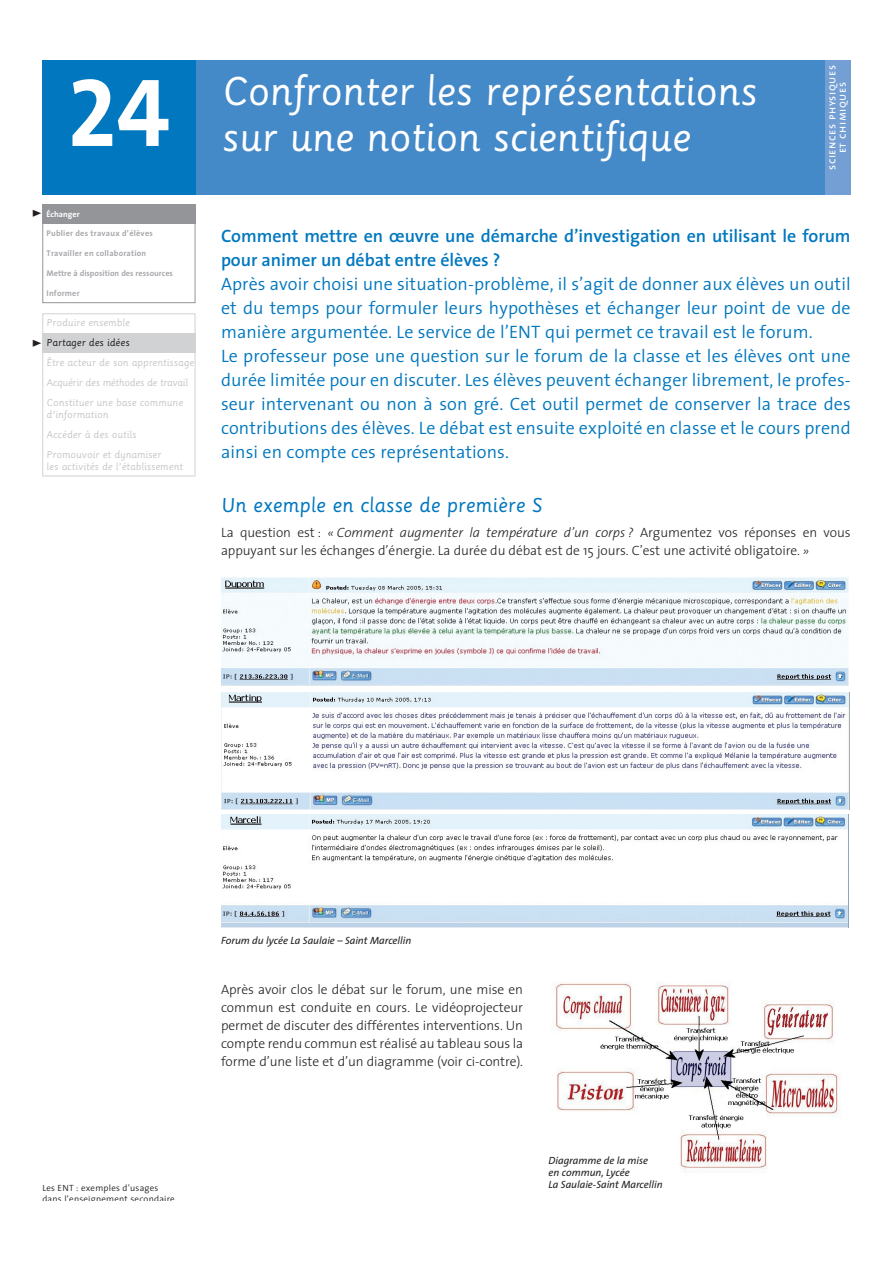
<style>
.page{position:relative;width:893px;height:1262px;background:#fff}
.page>*{position:absolute;margin:0;border:0;box-sizing:border-box;transform-origin:0 0}
.t1{font:97.5px "The Sans Bold Caps";color:#fff}
.t2{font:39px/46.5px "Sassoon Primary";letter-spacing:-.01em;color:#fff}
.t3{font:19.5px "Sassoon Primary";color:#0077bf}
.t4{font:300 18px/24px "The Sans";letter-spacing:.005em;color:#0077bf}
.t5{font:600 18px/24px "The Sans";letter-spacing:-.005em;color:#0077bf}
.t6{font:16.5px "The Sans Bold Caps";color:#231f20}
.t7{font:300 13.5px/18px "The Sans";letter-spacing:-.005em;color:#231f20}
.t8{font:11.25px/10.5px "The Sans Caps";letter-spacing:.05em;color:#fff;text-align:center}
.t9{font:italic 10.5px/12px "The Sans";letter-spacing:-.005em;color:#231f20}
.t10{font:9.75px/20.1px "Sassoon Primary";color:#c7c8ca}
.t11{font:9.75px "Sassoon Primary";color:#231f20}
.t12{font:300 9px/10.8px "The Sans";letter-spacing:.025em;color:#231f20}
.t13{font:700 8.25px "The Sans";letter-spacing:.025em;color:#a8a9ad}
.t14{font:700 8.25px "The Sans";color:#a8a9ad}
.t15{font:700 8.25px "The Sans";color:#fff}
.s1{font-style:italic}
</style>
<div class="page">
<div style="left:42px;top:333px;width:153px;height:19px;background:#d1d2d4"></div>
<div style="left:42px;top:205px;width:153px;height:19px;background:#939598"></div>
<div style="left:42px;top:205px;width:153px;height:98px;border:1px solid #939598"></div>
<div style="left:195px;top:60px;width:655px;height:134px;background:#4489c8"></div>
<div style="left:42px;top:60px;width:153px;height:134px;background:#0077bf"></div>
<div style="left:825px;top:60px;width:25px;height:134px;background:#739fd4"></div>
<div style="left:42px;top:313px;width:153px;height:163px;border:1px solid #d1d2d4"></div>
<img style="left:221px;top:578px;width:627px;height:108px">
<img style="left:221px;top:692px;width:628px;height:118px">
<img style="left:221px;top:814px;width:627px;height:113px">
<img style="left:554px;top:982px;width:286px;height:190px">
<h1 class="t1" style="left:68px;top:55px;width:104px">24</h1>
<p class="t15" style="left:47px;top:210px;width:35px">Échanger</p>
<p class="t13" style="left:47px;top:230px;width:108px">Publier des travaux d’élèves</p>
<p class="t13" style="left:47px;top:250px;width:101px">Travailler en collaboration</p>
<p class="t14" style="left:47px;top:270px;width:128px">Mettre à disposition des ressources</p>
<p class="t13" style="left:47px;top:289px;width:35px">Informer</p>
<p class="t6" style="left:32px;top:202px;width:11px">&gt;</p>
<p class="t10" style="left:47px;top:313px;width:85px">Produire ensemble</p>
<p class="t11" style="left:47px;top:338px;width:85px">Partager des idées</p>
<p class="t10" style="left:47px;top:353px;width:149px">Être acteur de son apprentissage<br>Acquérir des méthodes de travail<br>Constituer une base commune</p>
<p class="t10" style="left:47px;top:405px;width:116px">d’information<br>Accéder à des outils<br>Promouvoir et dynamiser</p>
<p class="t10" style="left:47px;top:457px;width:138px">les activités de l’établissement</p>
<p class="t6" style="left:32px;top:332px;width:11px">&gt;</p>
<h2 class="t2" style="left:222px;top:71px;width:537px">Confronter les représentations sur une notion scientifique</h2>
<p class="t8" style="left:826px;top:170px;width:106px;rotate:-90deg">sciences physiques et chimiques</p>
<p class="t5" style="left:221px;top:225px;width:631px">Comment mettre en œuvre une démarche d’investigation en utilisant le forum pour animer un débat entre élèves ?</p>
<p class="t4" style="left:221px;top:273px;width:631px">Après avoir choisi une situation-problème, il s’agit de donner aux élèves un outil et du temps pour formuler leurs hypothèses et échanger leur point de vue de manière argumentée. Le service de l’ENT qui permet ce travail est le forum.<br>Le professeur pose une question sur le forum de la classe et les élèves ont une durée limitée pour en discuter. Les élèves peuvent échanger librement, le profes&shy;seur intervenant ou non à son gré. Cet outil permet de conserver la trace des contributions des élèves. Le débat est ensuite exploité en classe et le cours prend ainsi en compte ces représentations.</p>
<p class="t3" style="left:221px;top:496px;width:323px">Un exemple en classe de première S</p>
<p class="t7" style="left:221px;top:525px;width:631px">La question est : <span class="s1">« Comment augmenter la température d’un corps ?</span> Argumentez vos réponses en vous appuyant sur les échanges d’énergie. La durée du débat est de 15 jours. C’est une activité obligatoire. <span class="s1">»</span></p>
<p class="t12" style="left:42px;top:1183px;width:134px">Les ENT : exemples d’usages dans l’enseignement secondaire</p>
<p class="t9" style="left:221px;top:935px;width:192px">Forum du lycée La Saulaie – Saint Marcellin</p>
<p class="t7" style="left:221px;top:981px;width:303px;text-align:justify">Après avoir clos le débat sur le forum, une mise en commun est conduite en cours. Le vidéoprojecteur permet de discuter des différentes interventions. Un compte rendu commun est réalisé au tableau sous la forme d’une liste et d’un diagramme (voir ci-contre).</p>
<p class="t9" style="left:548px;top:1154px;width:115px">Diagramme de la mise<br>en commun, Lycée<br>La Saulaie-Saint Marcellin</p>
</div>
